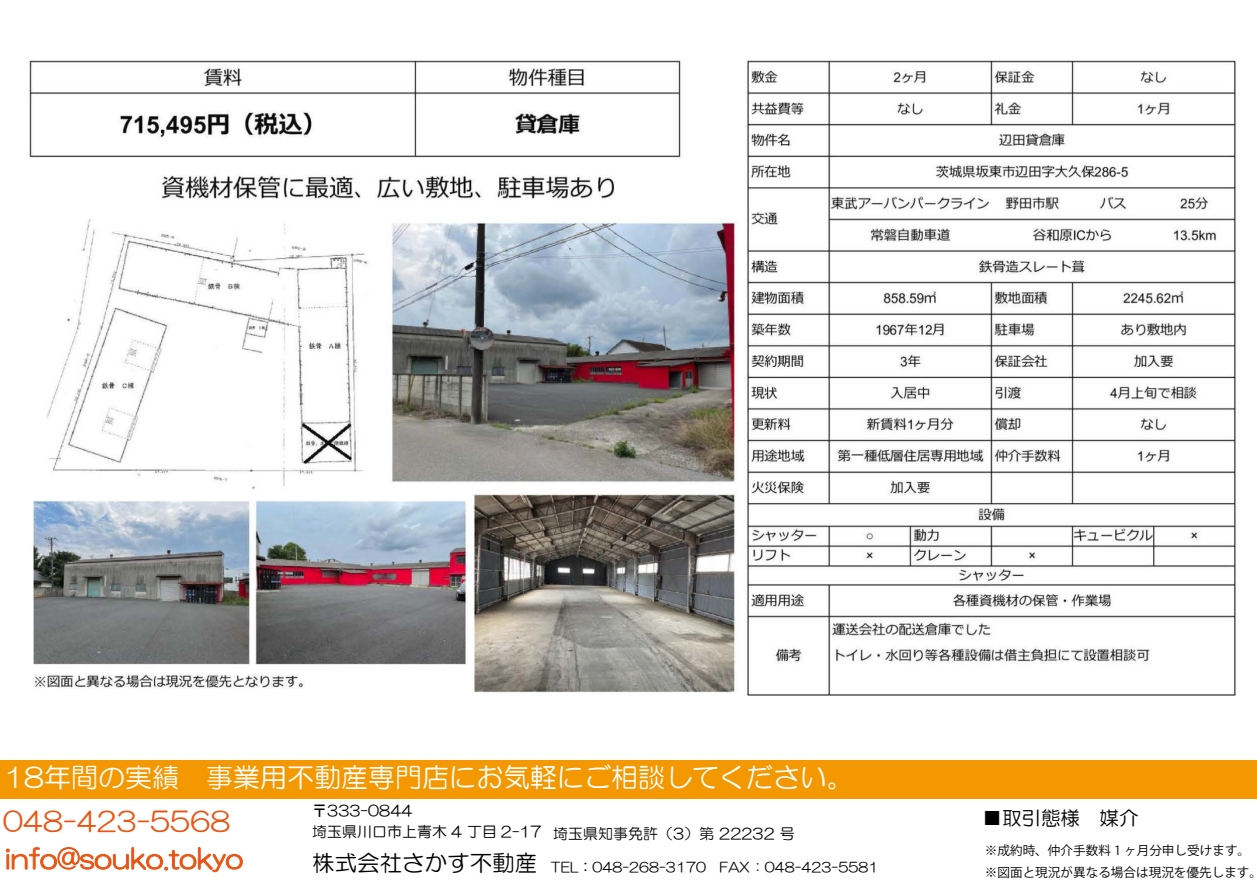
<style>
.page{position:relative;width:1257px;height:888px;background:#fff}
.page>*{position:absolute;margin:0;border:0;box-sizing:border-box;transform-origin:0 0}
.t1{font:27px "HG Maru Gothic MPRO";color:#fff}
.t2{font:27px/37px "HG Maru Gothic MPRO";color:#ea5514}
.t3{font:22.5px "HG Maru Gothic MPRO";color:#000}
.t4{font:19.5px "HG Maru Gothic MPRO";color:#000}
.t5{font:15px/21px "HG Maru Gothic MPRO";color:#000}
.t6{font:13.5px "HG Maru Gothic MPRO";color:#000}
.t7{font:12.6px/22px "Koz Go Pr 6 N";color:#000}
.s1{font-family:"Koz Go Pr 6 N"}
</style>
<div class="page">
<div style="left:0;top:760px;width:1257px;height:39px;background:#f39800"></div>
<img style="left:29px;top:59px;width:1208px;height:636px">
<h1 class="t1" style="left:4px;top:763px;width:852px">18年間の実績　事業用不動産専門店にお気軽にご相談してください。</h1>
<h1 class="t2" style="left:3px;top:802px;width:242px">048-423-5568 info@souko.tokyo</h1>
<p class="t5" style="left:312px;top:800px;width:231px">〒333-0844<br>埼玉県川口市上青木 4 丁目 2-17</p>
<h2 class="t3" style="left:312px;top:851px;width:226px">株式会社さかす不動産</h2>
<p class="t5" style="left:553px;top:823px;width:243px">埼玉県知事免許（3）第 22232 号</p>
<p class="t6" style="left:551px;top:860px;width:329px">TEL<span class="s1">：</span>048-268-3170 FAX ：048-423-5581</p>
<h3 class="t4" style="left:983px;top:808px;width:157px">■取引態様 媒介</h3>
<p class="t7" style="left:985px;top:839px;width:279px">※成約時、仲介手数料 1 ヶ月分申し受けます。※図面と現況が異なる場合は現況を優先します。</p>
</div>
